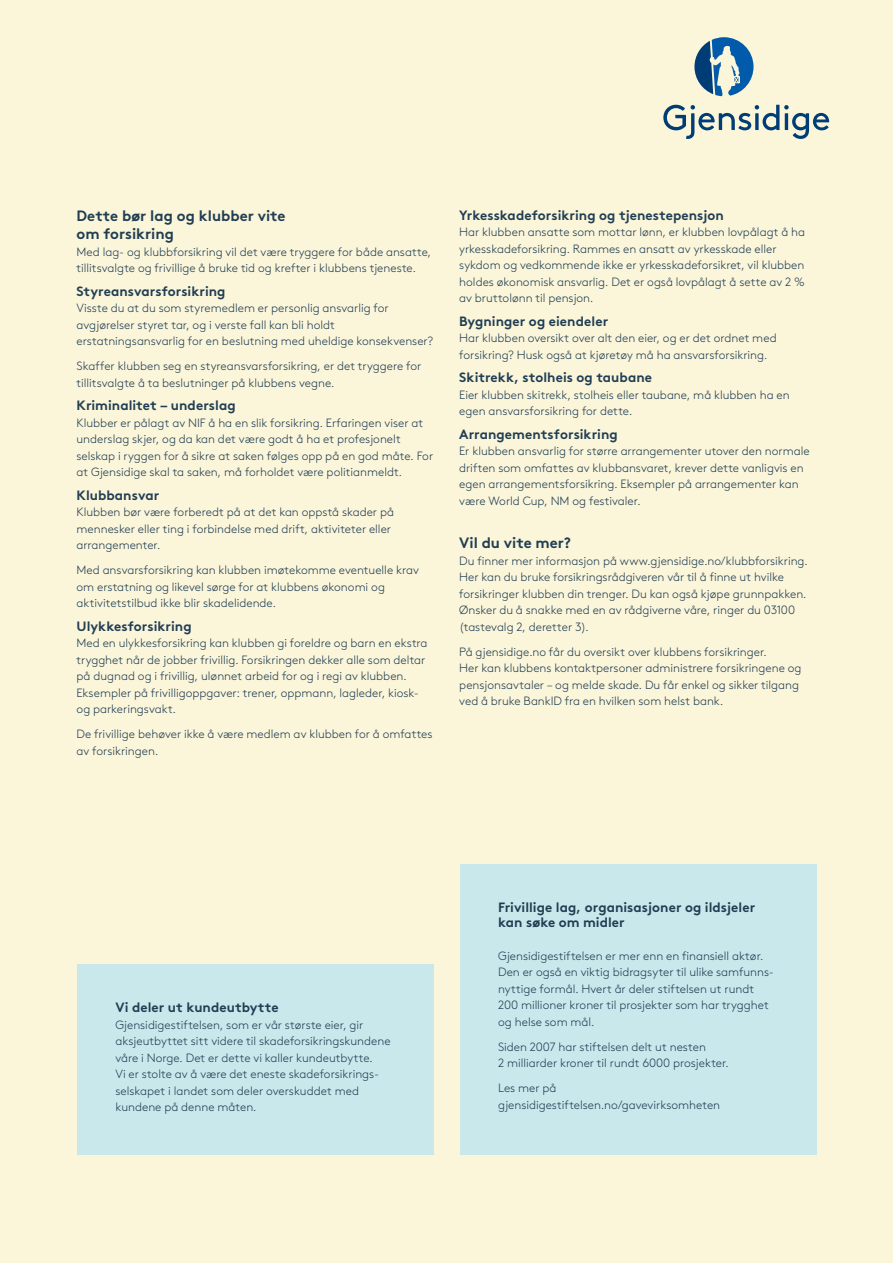
<style>
.page{position:relative;width:893px;height:1263px;background:#fbf5da}
.page>*{position:absolute;margin:0;border:0;box-sizing:border-box;transform-origin:0 0}
.Subheading_1{font:700 15px/18px "Gjen Brown OT";color:#203e53}
.Subheading_02{font:13.5px/15px "Gjen Brown OT Bold Alt";letter-spacing:.005em;color:#203e53}
.Brødtekst{font:300 12px/16.5px "Gjen Brown OT";color:#203e53}
</style>
<div class="page">
<div style="left:460px;top:864px;width:356px;height:290px;background:#c8e8ec"></div>
<div style="left:77px;top:964px;width:357px;height:190px;background:#c8e8ec"></div>
<svg style="left:663px;top:105px;width:166px;height:34px"></svg>
<svg style="left:694px;top:37px;width:59px;height:59px"></svg>
<p class="Subheading_1" style="left:77px;top:205px;width:211px">Dette bør lag og klubber vite om forsikring</p>
<p class="Brødtekst" style="left:77px;top:242px;width:356px">Med lag- og klubbforsikring vil det være tryggere for både ansatte, tillitsvalgte og frivillige å bruke tid og krefter i klubbens tjeneste.</p>
<p class="Subheading_02" style="left:77px;top:282px;width:151px">Styreansvarsforsikring</p>
<p class="Brødtekst" style="left:77px;top:299px;width:358px">Visste du at du som styremedlem er personlig ansvarlig for avgjørelser styret tar, og i verste fall kan bli holdt erstatningsansvarlig for en beslutning med uheldige konsekvenser?</p>
<p class="Brødtekst" style="left:77px;top:357px;width:346px">Skaffer klubben seg en styreansvarsforsikring, er det tryggere for tillitsvalgte å ta beslutninger på klubbens vegne.</p>
<p class="Subheading_02" style="left:77px;top:396px;width:161px">Kriminalitet – underslag</p>
<p class="Brødtekst" style="left:77px;top:413px;width:358px">Klubber er pålagt av NIF å ha en slik forsikring. Erfaringen viser at underslag skjer, og da kan det være godt å ha et profesjonelt selskap i ryggen for å sikre at saken følges opp på en god måte. For at Gjensidige skal ta saken, må forholdet være politianmeldt.</p>
<p class="Subheading_02" style="left:77px;top:486px;width:84px">Klubbansvar</p>
<p class="Brødtekst" style="left:77px;top:503px;width:319px">Klubben bør være forberedt på at det kan oppstå skader på mennesker eller ting i forbindelse med drift, aktiviteter eller arrangementer.</p>
<p class="Brødtekst" style="left:77px;top:561px;width:344px">Med ansvarsforsikring kan klubben imøtekomme eventuelle krav om erstatning og likevel sørge for at klubbens økonomi og aktivitetstilbud ikke blir skadelidende.</p>
<p class="Subheading_02" style="left:77px;top:617px;width:117px">Ulykkesforsikring</p>
<p class="Brødtekst" style="left:77px;top:634px;width:353px">Med en ulykkesforsikring kan klubben gi foreldre og barn en ekstra trygghet når de jobber frivillig. Forsikringen dekker alle som deltar på dugnad og i frivillig, ulønnet arbeid for og i regi av klubben.<br>Eksempler på frivilligoppgaver: trener, oppmann, lagleder, kiosk&shy;og parkeringsvakt.</p>
<p class="Brødtekst" style="left:77px;top:725px;width:358px">De frivillige behøver ikke å være medlem av klubben for å omfattes av forsikringen.</p>
<p class="Subheading_02" style="left:459px;top:206px;width:266px">Yrkesskadeforsikring og tjenestepensjon</p>
<p class="Brødtekst" style="left:459px;top:223px;width:347px">Har klubben ansatte som mottar lønn, er klubben lovpålagt å ha yrkesskadeforsikring. Rammes en ansatt av yrkesskade eller sykdom og vedkommende ikke er yrkesskadeforsikret, vil klubben holdes økonomisk ansvarlig. Det er også lovpålagt å sette av 2 % av bruttolønn til pensjon.</p>
<p class="Subheading_02" style="left:459px;top:312px;width:150px">Bygninger og eiendeler</p>
<p class="Brødtekst" style="left:459px;top:329px;width:319px">Har klubben oversikt over alt den eier, og er det ordnet med forsikring? Husk også at kjøretøy må ha ansvarsforsikring.</p>
<p class="Subheading_02" style="left:459px;top:369px;width:194px">Skitrekk, stolheis og taubane</p>
<p class="Brødtekst" style="left:459px;top:386px;width:332px">Eier klubben skitrekk, stolheis eller taubane, må klubben ha en egen ansvarsforsikring for dette.</p>
<p class="Subheading_02" style="left:459px;top:425px;width:160px">Arrangementsforsikring</p>
<p class="Brødtekst" style="left:459px;top:442px;width:352px">Er klubben ansvarlig for større arrangementer utover den normale driften som omfattes av klubbansvaret, krever dette vanligvis en egen arrangementsforsikring. Eksempler på arrangementer kan være World Cup, NM og festivaler.</p>
<p class="Subheading_1" style="left:459px;top:532px;width:113px">Vil du vite mer?</p>
<p class="Brødtekst" style="left:459px;top:551px;width:350px">Du finner mer informasjon på www.gjensidige.no/klubbforsikring.<br>Her kan du bruke forsikringsrådgiveren vår til å finne ut hvilke forsikringer klubben din trenger. Du kan også kjøpe grunnpakken.<br>Ønsker du å snakke med en av rådgiverne våre, ringer du 03100 (tastevalg 2, deretter 3).</p>
<p class="Brødtekst" style="left:459px;top:642px;width:344px">På gjensidige.no får du oversikt over klubbens forsikringer.<br>Her kan klubbens kontaktpersoner administrere forsikringene og pensjonsavtaler – og melde skade. Du får enkel og sikker tilgang ved å bruke BankID fra en hvilken som helst bank.</p>
<p class="Subheading_02" style="left:115px;top:998px;width:165px">Vi deler ut kundeutbytte</p>
<p class="Brødtekst" style="left:115px;top:1015px;width:277px">Gjensidigestiftelsen, som er vår største eier, gir aksjeutbyttet sitt videre til skadeforsikringskundene våre i Norge. Det er dette vi kaller kundeutbytte.<br>Vi er stolte av å være det eneste skadeforsikrings&shy;selskapet i landet som deler overskuddet med kundene på denne måten.</p>
<p class="Subheading_02" style="left:498px;top:898px;width:259px">Frivillige lag, organisasjoner og ildsjeler kan søke om midler</p>
<p class="Brødtekst" style="left:498px;top:946px;width:275px">Gjensidigestiftelsen er mer enn en finansiell aktør.<br>Den er også en viktig bidragsyter til ulike samfunns&shy;nyttige formål. Hvert år deler stiftelsen ut rundt 200 millioner kroner til prosjekter som har trygghet og helse som mål.</p>
<p class="Brødtekst" style="left:498px;top:1037px;width:232px">Siden 2007 har stiftelsen delt ut nesten<br>2 milliarder kroner til rundt 6000 prosjekter.</p>
<p class="Brødtekst" style="left:498px;top:1079px;width:224px">Les mer på gjensidigestiftelsen.no/gavevirksomheten</p>
</div>
